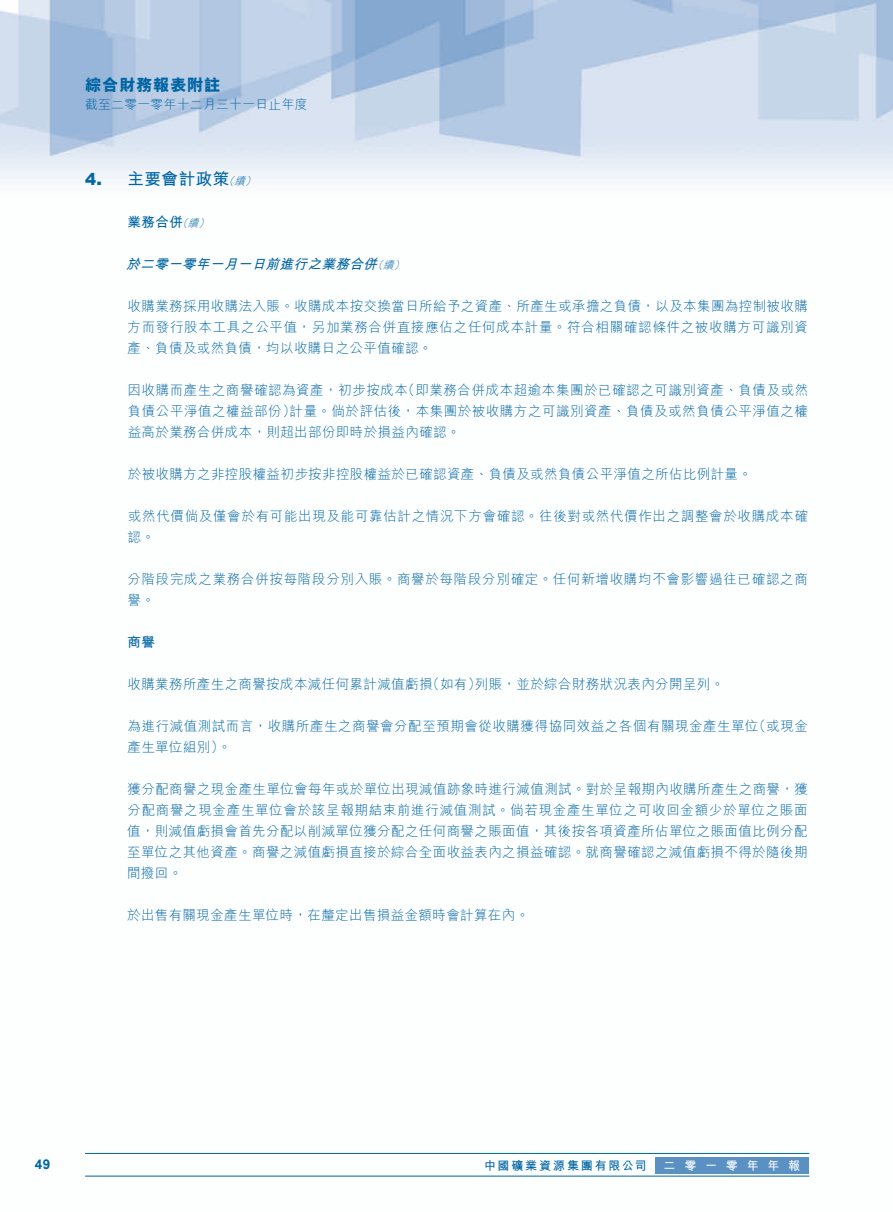
<style>
.page{position:relative;width:893px;height:1212px;background:#fff}
.page>*{position:absolute;margin:0;border:0;box-sizing:border-box;transform-origin:0 0}
.t1{font:800 16.5px "M Hei HK";letter-spacing:.03em;color:#0065a4}
.t2{font:700 16.5px "M Hei HK";letter-spacing:.035em;color:#0065a4}
.t3{font:900 16.5px "Arial";color:#0065a4}
.t4{font:300 13.5px/21px "M Hei HK";letter-spacing:.04em;color:#0065a4}
.t5{font:italic 700 13.5px "M Hei HK";color:#0065a4}
.t6{font:700 13.5px "M Hei HK";letter-spacing:.035em;color:#0065a4}
.t7{font:700 13.5px "Arial";color:#0065a4}
.t8{font:300 12.75px "M Hei HK";letter-spacing:.03em;color:#0065a4}
.t9{font:700 12px "M Hei HK";letter-spacing:.145em;color:#0065a4}
.t10{font:700 12px "M Hei HK";color:#fff}
.t11{font:italic 300 10.5px "M Hei HK";color:#0065a4}
</style>
<div class="page">
<img style="left:0;top:0;width:893px;height:1177px">
<hr style="left:85px;top:1153px;width:724px;height:1px;background:#0065a4">
<hr style="left:85px;top:1176px;width:724px;height:1px;background:#0065a4">
<div style="left:656px;top:1157px;width:153px;height:16px;background:#5a90c2"></div>
<p class="t1" style="left:85px;top:74px;width:137px">綜合財務報表附註</p>
<p class="t8" style="left:85px;top:96px;width:224px">截至二零一零年十二月三十一日止年度</p>
<p class="t3" style="left:85px;top:167px;width:19px">4.</p>
<p class="t2" style="left:128px;top:167px;width:103px">主要會計政策</p>
<p class="t11" style="left:234px;top:174px;width:16px">續</p>
<p class="t11" style="left:224px;top:174px;width:16px">（</p>
<p class="t11" style="left:245px;top:174px;width:16px">(</p>
<p class="t6" style="left:128px;top:212px;width:57px">業務合併</p>
<p class="t11" style="left:188px;top:216px;width:16px">續</p>
<p class="t11" style="left:177px;top:216px;width:16px">（</p>
<p class="t11" style="left:199px;top:216px;width:16px">(</p>
<p class="t5" style="left:126px;top:254px;width:257px">於二零一零年一月一日前進行之業務合併</p>
<p class="t4" style="left:127px;top:295px;width:682px;text-align:justify">收購業務採用收購法入賬。收購成本按交換當日所給予之資產、所產生或承擔之負債，以及本集團為控制被收購方而發行股本工具之公平值，另加業務合併直接應佔之任何成本計量。符合相關確認條件之被收購方可識別資產、負債及或然負債，均以收購日之公平值確認。</p>
<p class="t4" style="left:402px;top:379px;width:408px">（即業務合併成本超逾本集團於已確認之可識別資產、負債及或然</p>
<p class="t11" style="left:383px;top:258px;width:16px">續</p>
<p class="t11" style="left:372px;top:258px;width:16px">（</p>
<p class="t11" style="left:394px;top:258px;width:16px">(</p>
<p class="t4" style="left:290px;top:379px;width:520px;text-indent:-162px">因收購而產生之商譽確認為資產，初步按成本<br>計量。倘於評估後，本集團於被收購方之可識別資產、負債及或然負債公平淨值之權</p>
<p class="t4" style="left:128px;top:400px;width:334px">負債公平淨值之權益部份）<br>益高於業務合併成本，則超出部份即時於損益內確認。</p>
<p class="t4" style="left:128px;top:463px;width:626px">於被收購方之非控股權益初步按非控股權益於已確認資產、負債及或然負債公平淨值之所佔比例計量。</p>
<p class="t4" style="left:127px;top:505px;width:682px">或然代價倘及僅會於有可能出現及能可靠估計之情況下方會確認。往後對或然代價作出之調整會於收購成本確認。</p>
<p class="t4" style="left:127px;top:568px;width:682px">分階段完成之業務合併按每階段分別入賬。商譽於每階段分別確定。任何新增收購均不會影響過往已確認之商譽。</p>
<p class="t6" style="left:128px;top:632px;width:29px">商譽</p>
<p class="t4" style="left:475px;top:673px;width:251px">列賬，並於綜合財務狀況表內分開呈列。</p>
<p class="t4" style="left:426px;top:673px;width:57px">（如有）</p>
<p class="t4" style="left:128px;top:673px;width:306px">收購業務所產生之商譽按成本減任何累計減值虧損</p>
<p class="t4" style="left:752px;top:715px;width:57px">（或現金</p>
<p class="t4" style="left:128px;top:715px;width:633px">為進行減值測試而言，收購所產生之商譽會分配至預期會從收購獲得協同效益之各個有關現金產生單位產生單位組別。(</p>
<p class="t4" style="left:127px;top:778px;width:682px;text-align:justify">獲分配商譽之現金產生單位會每年或於單位出現減值跡象時進行減值測試。對於呈報期內收購所產生之商譽，獲分配商譽之現金產生單位會於該呈報期結束前進行減值測試。倘若現金產生單位之可收回金額少於單位之賬面值，則減值虧損會首先分配以削減單位獲分配之任何商譽之賬面值，其後按各項資產所佔單位之賬面值比例分配至單位之其他資產。商譽之減值虧損直接於綜合全面收益表內之損益確認。就商譽確認之減值虧損不得於隨後期間撥回。</p>
<p class="t4" style="left:127px;top:904px;width:404px">於出售有關現金產生單位時，在釐定出售損益金額時會計算在內。</p>
<p class="t7" style="left:35px;top:1155px;width:17px">49</p>
<p class="t9" style="left:484px;top:1156px;width:164px">中國礦業資源集團有限公司</p>
<p class="t10" style="left:664px;top:1156px;width:13px">二</p>
<p class="t10" style="left:684px;top:1156px;width:13px">零</p>
<p class="t10" style="left:705px;top:1156px;width:13px">一</p>
<p class="t10" style="left:726px;top:1156px;width:13px">零</p>
<p class="t10" style="left:747px;top:1156px;width:13px">年</p>
<p class="t10" style="left:767px;top:1156px;width:13px">年</p>
<p class="t10" style="left:788px;top:1156px;width:13px">報</p>
</div>
